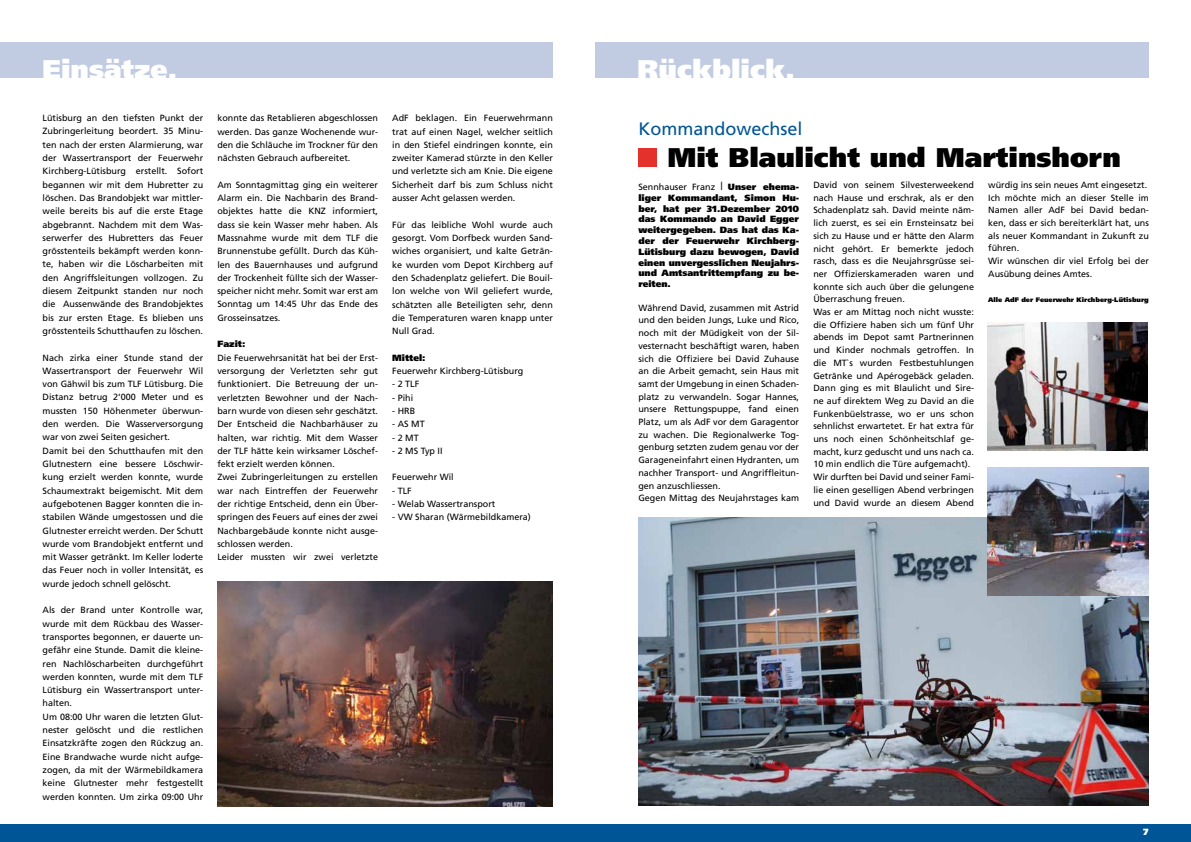
<style>
.page{position:relative;width:1191px;height:842px;background:#fff}
.page>*{position:absolute;margin:0;border:0;box-sizing:border-box;transform-origin:0 0}
.t1{font:900 27px "Frutiger";color:#000}
.t2{font:900 27px "Frutiger";color:#fff}
.t3{font:18px "Frutiger";color:#005596}
.t4{font:9px/13.3px "Frutiger";color:#000}
.t5{font:900 9px/10.8px "Frutiger";color:#000;text-align:justify}
.t6{font:900 9px "Frutiger";color:#fff}
.t7{font:900 6.5px "Frutiger";color:#000}
.s1{font-weight:400}
.s2{font-family:"Times";font-weight:400;font-size:12px}
</style>
<div class="page">
<div style="left:0;top:824px;width:1191px;height:18px;background:#005596"></div>
<div style="left:0;top:43px;width:553px;height:35px;background:#c1cce2"></div>
<img style="left:217px;top:582px;width:336px;height:224px">
<div style="left:638px;top:148px;width:19px;height:19px;background:#e4312b"></div>
<div style="left:595px;top:43px;width:553px;height:35px;background:#c1cce2"></div>
<img style="left:638px;top:517px;width:510px;height:289px">
<img style="left:987px;top:468px;width:161px;height:127px">
<img style="left:987px;top:322px;width:160px;height:129px">
<h1 class="t2" style="left:43px;top:53px;width:136px">Einsätze.</h1>
<p class="t4" style="left:43px;top:111px;width:162px;text-align:justify">Lütisburg an den tiefsten Punkt der Zubringerleitung beordert. 35 Minu&shy;ten nach der ersten Alarmierung, war der Wassertransport der Feuerwehr Kirchberg-Lütisburg erstellt. Sofort begannen wir mit dem Hubretter zu löschen. Das Brandobjekt war mittler&shy;weile bereits bis auf die erste Etage abgebrannt. Nachdem mit dem Was&shy;serwerfer des Hubretters das Feuer grösstenteils bekämpft werden konn&shy;te, haben wir die Löscharbeiten mit den Angriffsleitungen vollzogen. Zu diesem Zeitpunkt standen nur noch die Aussenwände des Brandobjektes bis zur ersten Etage. Es blieben uns grösstenteils Schutthaufen zu löschen.</p>
<p class="t4" style="left:43px;top:351px;width:162px">Nach zirka einer Stunde stand der Wassertransport der Feuerwehr Wil von Gähwil bis zum TLF Lütisburg. Die Distanz betrug 2‘000 Meter und es mussten 150 Höhenmeter überwun&shy;den werden. Die Wasserversorgung war von zwei Seiten gesichert.<br>Damit bei den Schutthaufen mit den Glutnestern eine bessere Löschwir&shy;kung erzielt werden konnte, wurde Schaumextrakt beigemischt. Mit dem aufgebotenen Bagger konnten die in&shy;stabilen Wände umgestossen und die Glutnester erreicht werden. Der Schutt wurde vom Brandobjekt entfernt und mit Wasser getränkt. Im Keller loderte das Feuer noch in voller Intensität, es wurde jedoch schnell gelöscht.</p>
<p class="t4" style="left:43px;top:603px;width:162px">Als der Brand unter Kontrolle war, wurde mit dem Rückbau des Wasser&shy;transportes begonnen, er dauerte un&shy;gefähr eine Stunde. Damit die kleine&shy;ren Nachlöscharbeiten durchgeführt werden konnten, wurde mit dem TLF Lütisburg ein Wassertransport unter&shy;halten.<br>Um 08:00 Uhr waren die letzten Glut&shy;nester gelöscht und die restlichen Einsatzkräfte zogen den Rückzug an.<br>Eine Brandwache wurde nicht aufge&shy;zogen, da mit der Wärmebildkamera keine Glutnester mehr festgestellt werden konnten. Um zirka 09:00 Uhr</p>
<p class="t4" style="left:217px;top:111px;width:162px;text-align:justify">konnte das Retablieren abgeschlossen werden. Das ganze Wochenende wur&shy;den die Schläuche im Trockner für den nächsten Gebrauch aufbereitet.</p>
<p class="t4" style="left:217px;top:178px;width:162px;text-align:justify">Am Sonntagmittag ging ein weiterer Alarm ein. Die Nachbarin des Brand&shy;objektes hatte die KNZ informiert, dass sie kein Wasser mehr haben. Als Massnahme wurde mit dem TLF die Brunnenstube gefüllt. Durch das Küh&shy;len des Bauernhauses und aufgrund der Trockenheit füllte sich der Wasser&shy;speicher nicht mehr. Somit war erst am Sonntag um 14:45 Uhr das Ende des Grosseinsatzes.</p>
<p class="t5" style="left:217px;top:339px;width:29px">Fazit:</p>
<p class="t4" style="left:217px;top:351px;width:162px">Die Feuerwehrsanität hat bei der Erst&shy;versorgung der Verletzten sehr gut funktioniert. Die Betreuung der un&shy;verletzten Bewohner und der Nach&shy;barn wurde von diesen sehr geschätzt.<br>Der Entscheid die Nachbarhäuser zu halten, war richtig. Mit dem Wasser der TLF hätte kein wirksamer Löschef&shy;fekt erzielt werden können.<br>Zwei Zubringerleitungen zu erstellen war nach Eintreffen der Feuerwehr der richtige Entscheid, denn ein Über&shy;springen des Feuers auf eines der zwei Nachbargebäude konnte nicht ausge&shy;schlossen werden.<br>Leider mussten wir zwei verletzte</p>
<p class="t4" style="left:392px;top:111px;width:162px;text-align:justify">AdF beklagen. Ein Feuerwehrmann trat auf einen Nagel, welcher seitlich in den Stiefel eindringen konnte, ein zweiter Kamerad stürzte in den Keller und verletzte sich am Knie. Die eigene Sicherheit darf bis zum Schluss nicht ausser Acht gelassen werden.</p>
<p class="t4" style="left:392px;top:218px;width:162px;text-align:justify">Für das leibliche Wohl wurde auch gesorgt. Vom Dorfbeck wurden Sand&shy;wiches organisiert, und kalte Geträn&shy;ke wurden vom Depot Kirchberg auf den Schadenplatz geliefert. Die Bouil&shy;lon welche von Wil geliefert wurde, schätzten alle Beteiligten sehr, denn die Temperaturen waren knapp unter Null Grad.</p>
<p class="t5" style="left:392px;top:352px;width:35px">Mittel:</p>
<p class="t4" style="left:392px;top:364px;width:133px">Feuerwehr Kirchberg-Lütisburg</p>
<p class="t4" style="left:392px;top:377px;width:29px">- 2 TLF</p>
<p class="t4" style="left:392px;top:391px;width:23px">- Pihi</p>
<p class="t4" style="left:392px;top:404px;width:24px">- HRB</p>
<p class="t4" style="left:392px;top:417px;width:34px">- AS MT</p>
<p class="t4" style="left:392px;top:431px;width:28px">- 2 MT</p>
<p class="t4" style="left:392px;top:444px;width:52px">- 2 MS Typ II</p>
<p class="t4" style="left:392px;top:471px;width:63px">Feuerwehr Wil</p>
<p class="t4" style="left:392px;top:484px;width:21px">- TLF</p>
<p class="t4" style="left:392px;top:497px;width:105px">- Welab Wassertransport</p>
<p class="t4" style="left:392px;top:510px;width:140px">- VW Sharan (Wärmebildkamera)</p>
<h1 class="t2" style="left:637px;top:53px;width:159px">Rückblick.</h1>
<h2 class="t3" style="left:638px;top:118px;width:166px">Kommandowechsel</h2>
<h1 class="t1" style="left:667px;top:141px;width:455px">Mit Blaulicht und Martinshorn</h1>
<p class="t5" style="left:638px;top:181px;width:162px"><span class="s1">Sennhauser Franz</span> <span class="s2">|</span> Unser ehema&shy;liger Kommandant, Simon Hu&shy;ber, hat per 31.Dezember 2010 das Kommando an David Egger weitergegeben. Das hat das Ka&shy;der der Feuerwehr Kirchberg-Lütisburg dazu bewogen, David einen unvergesslichen Neujahrs&shy;und Amtsantrittempfang zu be&shy;reiten.</p>
<p class="t4" style="left:638px;top:301px;width:162px;line-height:12.7px">Während David, zusammen mit Astrid und den beiden Jungs, Luke und Rico, noch mit der Müdigkeit von der Sil&shy;vesternacht beschäftigt waren, haben sich die Offiziere bei David Zuhause an die Arbeit gemacht, sein Haus mit samt der Umgebung in einen Schaden&shy;platz zu verwandeln. Sogar Hannes, unsere Rettungspuppe, fand einen Platz, um als AdF vor dem Garagentor zu wachen. Die Regionalwerke Tog&shy;genburg setzten zudem genau vor der Garageneinfahrt einen Hydranten, um nachher Transport- und Angriffleitun&shy;gen anzuschliessen.<br>Gegen Mittag des Neujahrstages kam</p>
<p class="t4" style="left:813px;top:178px;width:162px;line-height:12.7px">David von seinem Silvesterweekend nach Hause und erschrak, als er den Schadenplatz sah. David meinte näm&shy;lich zuerst, es sei ein Ernsteinsatz bei sich zu Hause und er hätte den Alarm nicht gehört. Er bemerkte jedoch rasch, dass es die Neujahrsgrüsse sei&shy;ner Offizierskameraden waren und konnte sich auch über die gelungene Überraschung freuen.<br>Was er am Mittag noch nicht wusste: die Offiziere haben sich um fünf Uhr abends im Depot samt Partnerinnen und Kinder nochmals getroffen. In die MT`s wurden Festbestuhlungen Getränke und Apérogebäck geladen.<br>Dann ging es mit Blaulicht und Sire&shy;ne auf direktem Weg zu David an die Funkenbüelstrasse, wo er uns schon sehnlichst erwartetet. Er hat extra für uns noch einen Schönheitschlaf ge&shy;macht, kurz geduscht und uns nach ca.<br>10 min endlich die Türe aufgemacht).<br>Wir durften bei David und seiner Fami&shy;lie einen geselligen Abend verbringen und David wurde an diesem Abend</p>
<p class="t4" style="left:988px;top:178px;width:162px;line-height:12.7px">würdig ins sein neues Amt eingesetzt.<br>Ich möchte mich an dieser Stelle im<br>Namen aller AdF bei David bedan&shy;ken, dass er sich bereiterklärt hat, uns als neuer Kommandant in Zukunft zu führen.<br>Wir wünschen dir viel Erfolg bei der<br>Ausübung deines Amtes.</p>
<p class="t7" style="left:988px;top:296px;width:162px">Alle AdF der Feuerwehr Kirchberg-Lütisburg</p>
<p class="t6" style="left:1143px;top:827px;width:7px">7</p>
</div>
